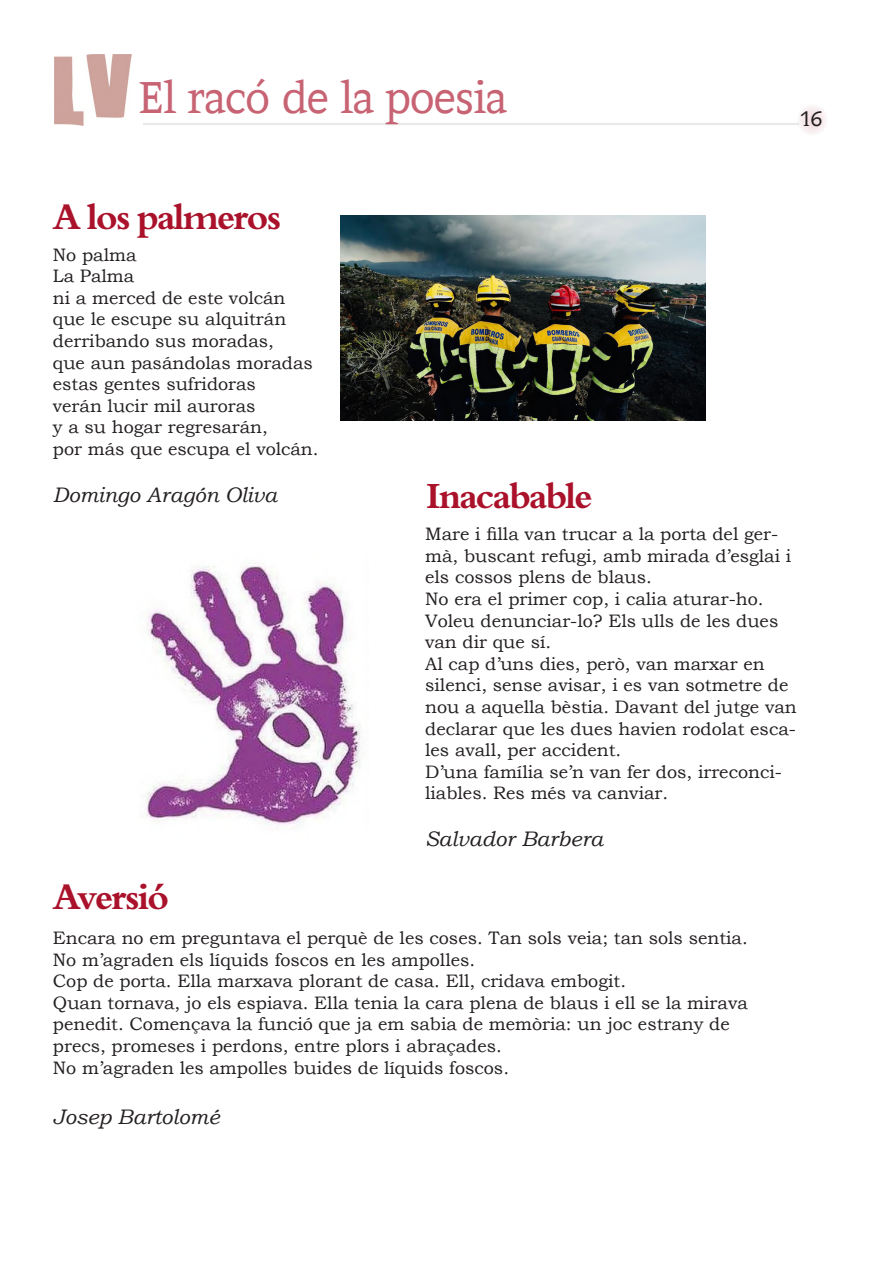
<style>
.page{position:relative;width:893px;height:1263px;background:#fff}
.page>*{position:absolute;margin:0;border:0;box-sizing:border-box;transform-origin:0 0}
.t1{font:45px "Contra";letter-spacing:-.02em;color:#c76373}
.BOOK_ANTIQUA_TEXT{font:700 36px "Bergamo Std";letter-spacing:-.04em;color:#aa122b}
.BOOK_ANTIQUA_TEXT-2{font:italic 21px "Bookman Old Style";color:#231f20}
.t2{font:21px "Contra";color:#231f20}
.BOOK_ANTIQUA_TEXT-3{font:18px/21.6px "Bookman Old Style";color:#231f20}
</style>
<div class="page">
<div style="left:798px;top:105px;width:29px;height:30px;background:#f7eaed;border-radius:50%"></div>
<div style="left:797px;top:104px;width:31px;height:32px;border:2px solid #383839;border-radius:50%"></div>
<hr style="left:141px;top:117px;width:656px;height:1px;background:#383839">
<img style="left:54px;top:54px;width:77px;height:71px">
<img style="left:146px;top:563px;width:215px;height:262px">
<img style="left:340px;top:215px;width:366px;height:206px">
<p class="t1" style="left:139px;top:71px;width:370px">El racó de la poesia</p>
<p class="t2" style="left:800px;top:107px;width:24px">16</p>
<p class="BOOK_ANTIQUA_TEXT" style="left:53px;top:196px;width:230px">A los palmeros</p>
<p class="BOOK_ANTIQUA_TEXT-3" style="left:53px;top:244px;width:85px">No palma</p>
<p class="BOOK_ANTIQUA_TEXT-3" style="left:53px;top:265px;width:83px">La Palma</p>
<p class="BOOK_ANTIQUA_TEXT-3" style="left:53px;top:287px;width:234px">ni a merced de este volcán</p>
<p class="BOOK_ANTIQUA_TEXT-3" style="left:53px;top:309px;width:235px">que le escupe su alquitrán</p>
<p class="BOOK_ANTIQUA_TEXT-3" style="left:53px;top:330px;width:223px">derribando sus moradas,</p>
<p class="BOOK_ANTIQUA_TEXT-3" style="left:53px;top:352px;width:261px">que aun pasándolas moradas</p>
<p class="BOOK_ANTIQUA_TEXT-3" style="left:53px;top:373px;width:205px">estas gentes sufridoras</p>
<p class="BOOK_ANTIQUA_TEXT-3" style="left:53px;top:395px;width:204px">verán lucir mil auroras</p>
<p class="BOOK_ANTIQUA_TEXT-3" style="left:53px;top:417px;width:216px">y a su hogar regresarán,</p>
<p class="BOOK_ANTIQUA_TEXT-3" style="left:53px;top:438px;width:267px">por más que escupa el volcán.</p>
<p class="BOOK_ANTIQUA_TEXT-2" style="left:53px;top:480px;width:226px">Domingo Aragón Oliva</p>
<p class="BOOK_ANTIQUA_TEXT" style="left:53px;top:875px;width:117px">Aversió</p>
<p class="BOOK_ANTIQUA_TEXT" style="left:426px;top:475px;width:168px">Inacabable</p>
<p class="BOOK_ANTIQUA_TEXT-3" style="left:425px;top:523px;width:368px">Mare i filla van trucar a la porta del ger&shy;mà, buscant refugi, amb mirada d’esglai i els cossos plens de blaus.</p>
<p class="BOOK_ANTIQUA_TEXT-3" style="left:425px;top:588px;width:355px">No era el primer cop, i calia aturar-ho.<br>Voleu denunciar-lo? Els ulls de les dues van dir que sí.</p>
<p class="BOOK_ANTIQUA_TEXT-3" style="left:425px;top:653px;width:373px">Al cap d’uns dies, però, van marxar en silenci, sense avisar, i es van sotmetre de nou a aquella bèstia. Davant del jutge van declarar que les dues havien rodolat esca&shy;les avall, per accident.</p>
<p class="BOOK_ANTIQUA_TEXT-3" style="left:425px;top:761px;width:358px">D’una família se’n van fer dos, irreconci&shy;liables. Res més va canviar.</p>
<p class="BOOK_ANTIQUA_TEXT-2" style="left:425px;top:825px;width:180px">Salvador Barbera</p>
<p class="BOOK_ANTIQUA_TEXT-3" style="left:53px;top:927px;width:696px">Encara no em preguntava el perquè de les coses. Tan sols veia; tan sols sentia.</p>
<p class="BOOK_ANTIQUA_TEXT-3" style="left:53px;top:949px;width:424px">No m’agraden els líquids foscos en les ampolles.</p>
<p class="BOOK_ANTIQUA_TEXT-3" style="left:53px;top:970px;width:575px">Cop de porta. Ella marxava plorant de casa. Ell, cridava embogit.</p>
<p class="BOOK_ANTIQUA_TEXT-3" style="left:53px;top:992px;width:696px">Quan tornava, jo els espiava. Ella tenia la cara plena de blaus i ell se la mirava penedit. Començava la funció que ja em sabia de memòria: un joc estrany de precs, promeses i perdons, entre plors i abraçades.</p>
<p class="BOOK_ANTIQUA_TEXT-3" style="left:53px;top:1057px;width:458px">No m’agraden les ampolles buides de líquids foscos.</p>
<p class="BOOK_ANTIQUA_TEXT-2" style="left:53px;top:1103px;width:168px">Josep Bartolomé</p>
</div>
